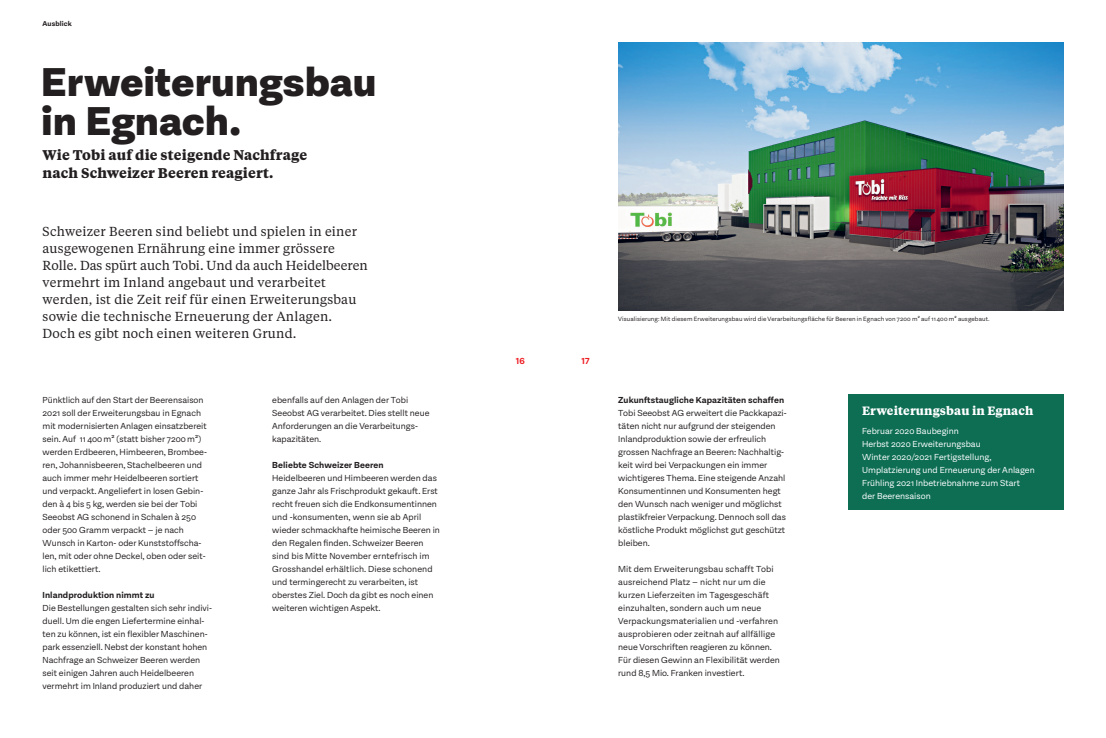
<style>
.page{position:relative;width:1106px;height:738px;background:#fff}
.page>*{position:absolute;margin:0;border:0;box-sizing:border-box;transform-origin:0 0}
.Grosstitel_46{font:900 46px "Equitan Sans";letter-spacing:.005em;color:#231f20}
.Untertitel_Tiempos_1{font:700 14px/18px "Tiempos Text";letter-spacing:.01em;color:#231f20}
.Lead_13_17{font:13px/17px "Tiempos Text";letter-spacing:.015em;color:#231f20}
.Untertitel_Tiempos_1-2{font:700 12px "Tiempos Text";letter-spacing:.01em;color:#fff}
.Grundtext_10_13{font:10px/13px "Equitan Sans";letter-spacing:.005em;color:#231f20}
.Untertitel_Tiempos_1-3{font:10px/13px "Equitan Sans";letter-spacing:.005em;color:#fff}
.Grundtext_10_13-2{font:700 10px "Equitan Sans";letter-spacing:.01em;color:#231f20}
.t1{font:700 10px "Equitan Sans";color:#ee1d23}
.t2{font:700 8px "Equitan Sans";letter-spacing:.01em;color:#231f20}
.Grundtext_10_13-3{font:7px "Equitan Sans";letter-spacing:.015em;color:#231f20}
</style>
<div class="page">
<img style="left:618px;top:43px;width:445px;height:267px">
<div style="left:848px;top:394px;width:215px;height:115px;background:#0d6e54"></div>
<p class="t2" style="left:43px;top:19px;width:31px">Ausblick</p>
<p class="Grosstitel_46" style="left:41px;top:56px;width:337px">Erweiterungsbau</p>
<p class="Grosstitel_46" style="left:41px;top:95px;width:201px">in Egnach.</p>
<p class="Untertitel_Tiempos_1" style="left:43px;top:145px;width:266px">Wie Tobi auf die steigende Nachfrage nach Schweizer Beeren reagiert.</p>
<p class="Lead_13_17" style="left:43px;top:222px;width:327px">Schweizer Beeren sind beliebt und spielen in einer ausgewogenen Ernährung eine immer grössere Rolle. Das spürt auch Tobi. Und da auch Heidelbeeren vermehrt im Inland angebaut und verarbeitet werden, ist die Zeit reif für einen Erweiterungsbau sowie die technische Erneuerung der Anlagen.<br>Doch es gibt noch einen weiteren Grund.</p>
<p class="Grundtext_10_13" style="left:43px;top:392px;width:166px">Pünktlich auf den Start der Beerensaison 2021 soll der Erweiterungsbau in Egnach mit modernisierten Anlagen einsatzbereit sein. Auf 11 400m<sup>2</sup> (statt bisher 7200m<sup>2</sup>) werden Erdbeeren, Himbeeren, Brombee&shy;ren, Johannisbeeren, Stachelbeeren und auch immer mehr Heidelbeeren sortiert und verpackt. Angeliefert in losen Gebin&shy;den à 4 bis 5 kg, werden sie bei der Tobi Seeobst AG schonend in Schalen à 250 oder 500 Gramm verpackt – je nach Wunsch in Karton- oder Kunststoffscha&shy;len, mit oder ohne Deckel, oben oder seit&shy;lich etikettiert.</p>
<p class="Grundtext_10_13-2" style="left:43px;top:588px;width:114px">Inlandproduktion nimmt zu</p>
<p class="Grundtext_10_13" style="left:43px;top:600px;width:171px">Die Bestellungen gestalten sich sehr indivi&shy;duell. Um die engen Liefertermine einhal&shy;ten zu können, ist ein flexibler Maschinen&shy;park essenziell. Nebst der konstant hohen Nachfrage an Schweizer Beeren werden seit einigen Jahren auch Heidelbeeren vermehrt im Inland produziert und daher</p>
<p class="Grundtext_10_13" style="left:272px;top:392px;width:159px">ebenfalls auf den Anlagen der Tobi<br>Seeobst AG verarbeitet. Dies stellt neue<br>Anforderungen an die Verarbeitungs&shy;kapazitäten.</p>
<p class="Grundtext_10_13-2" style="left:272px;top:458px;width:113px">Beliebte Schweizer Beeren</p>
<p class="Grundtext_10_13" style="left:272px;top:470px;width:169px">Heidelbeeren und Himbeeren werden das ganze Jahr als Frischprodukt gekauft. Erst recht freuen sich die Endkonsumentinnen und -konsumenten, wenn sie ab April wieder schmackhafte heimische Beeren in den Regalen finden. Schweizer Beeren sind bis Mitte November erntefrisch im Grosshandel erhältlich. Diese schonend und termingerecht zu verarbeiten, ist oberstes Ziel. Doch da gibt es noch einen weiteren wichtigen Aspekt.</p>
<p class="t1" style="left:516px;top:354px;width:10px">16</p>
<p class="t1" style="left:581px;top:354px;width:9px">17</p>
<p class="Grundtext_10_13-3" style="left:618px;top:314px;width:373px">Visualisierung: Mit diesem Erweiterungsbau wird die Verarbeitungsfläche für Beeren in Egnach von 7200 m<sup>2</sup> auf 11 400 m<sup>2</sup> ausgebaut.</p>
<p class="Grundtext_10_13-2" style="left:618px;top:393px;width:167px">Zukunftstaugliche Kapazitäten schaffen</p>
<p class="Grundtext_10_13" style="left:618px;top:405px;width:170px">Tobi Seeobst AG erweitert die Packkapazi&shy;täten nicht nur aufgrund der steigenden Inlandproduktion sowie der erfreulich grossen Nachfrage an Beeren: Nachhaltig&shy;keit wird bei Verpackungen ein immer wichtigeres Thema. Eine steigende Anzahl Konsumentinnen und Konsumenten hegt den Wunsch nach weniger und möglichst plastikfreier Verpackung. Dennoch soll das köstliche Produkt möglichst gut geschützt bleiben.</p>
<p class="Grundtext_10_13" style="left:618px;top:561px;width:163px">Mit dem Erweiterungsbau schafft Tobi ausreichend Platz – nicht nur um die kurzen Lieferzeiten im Tagesgeschäft einzuhalten, sondern auch um neue Verpackungsmaterialien und -verfahren ausprobieren oder zeitnah auf allfällige neue Vorschriften reagieren zu können.<br>Für diesen Gewinn an Flexibilität werden rund 8,5 Mio. Franken investiert.</p>
<p class="Untertitel_Tiempos_1-2" style="left:862px;top:402px;width:173px">Erweiterungsbau in Egnach</p>
<p class="Untertitel_Tiempos_1-3" style="left:862px;top:423px;width:174px">Februar 2020 Baubeginn<br>Herbst 2020 Erweiterungsbau<br>Winter 2020/2021 Fertigstellung,<br>Umplatzierung und Erneuerung der Anlagen<br>Frühling 2021 Inbetriebnahme zum Start der Beerensaison</p>
</div>
